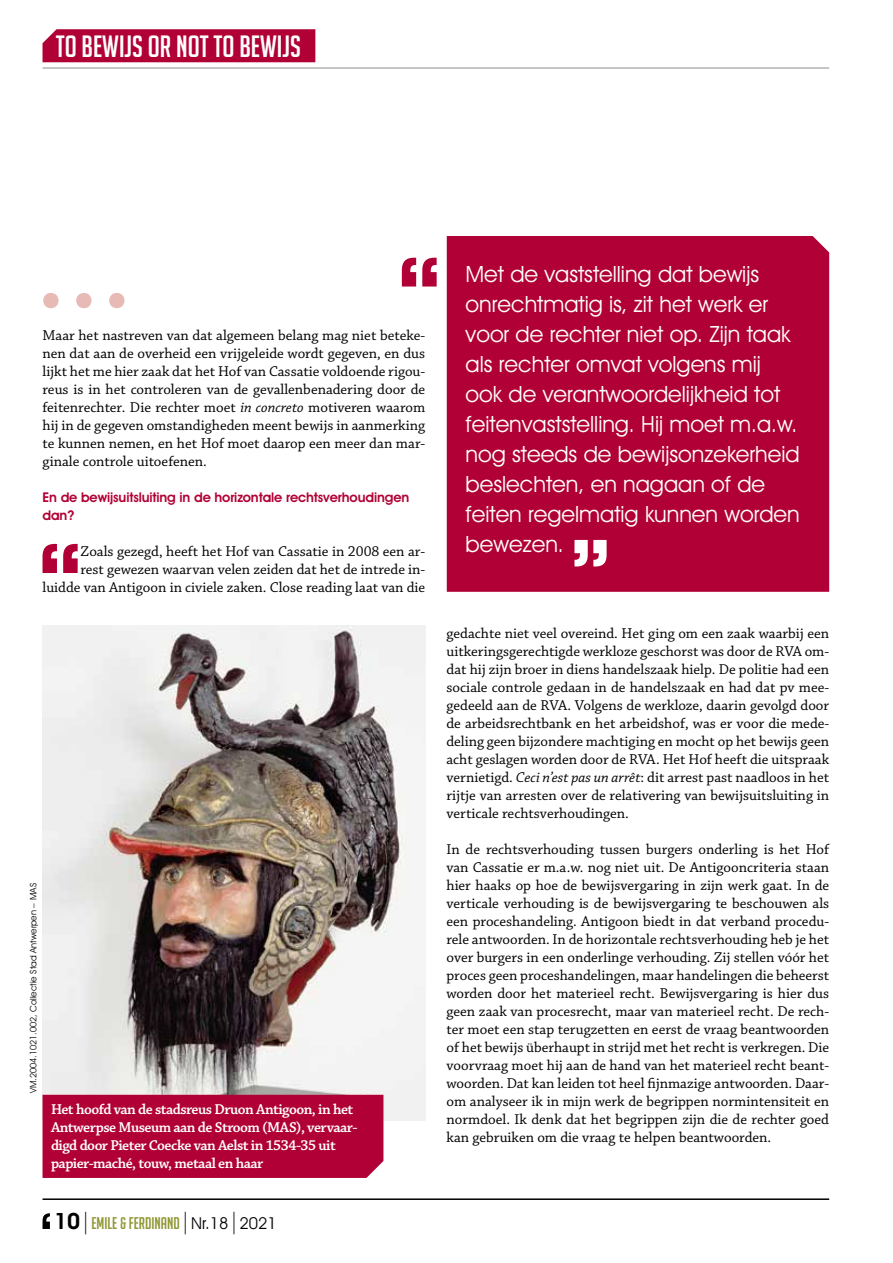
<style>
.page{position:relative;width:893px;height:1263px;background:#fff}
.page>*{position:absolute;margin:0;border:0;box-sizing:border-box;transform-origin:0 0}
.t1{font:131.85px "Century";color:#e8bab5}
.t2{font:700 88.65px "Avant Garde IT Cby BT";color:#b10035}
.t3{font:700 87.9px "Avant Garde IT Cby BT";color:#b10035}
.t4{font:700 81px "Avant Garde IT Cby BT";color:#fff}
.t5{font:30px "Big Noodle Titling";color:#fff}
.t6{font:22.5px/30px "Avant Garde IT Cby BT";color:#fff}
.t7{font:16.5px "Big Noodle Titling";color:#909735}
.t8{font:15px/18px "Chaparral Pro";color:#000;text-align:justify}
.t9{font:600 15px/18px "Chaparral Pro";letter-spacing:-.035em;color:#fff}
.t10{font:600 13.5px/18px "Avant Garde IT Cby BT";letter-spacing:-.01em;color:#b10035}
.t11{font:9px "Avant Garde IT Cby BT";color:#000}
.s1{font-style:italic}
.s2{font-family:"Avant Garde IT Cby BT";font-weight:600;font-size:22.5px;color:#000}
.s3{font-family:"Avant Garde IT Cby BT";font-weight:200;font-size:22.5px;color:#000}
.s4{font-family:"Avant Garde IT Cby BT";color:#000}
</style>
<div class="page">
<svg style="left:43px;top:1213px;width:7px;height:16px"></svg>
<hr style="left:43px;top:1198px;width:786px;height:2px;background:#000">
<hr style="left:43px;top:67px;width:786px;height:2px;background:#b1b3b4">
<div style="left:43px;top:29px;width:272px;height:33px;background:#b10035"></div>
<img style="left:43px;top:625px;width:382px;height:495px">
<div style="left:43px;top:1095px;width:340px;height:83px;background:#b10035"></div>
<div style="left:447px;top:236px;width:382px;height:356px;background:#b10035"></div>
<h3 class="t5" style="left:56px;top:30px;width:247px">TO BEWIJS OR NOT TO BEWIJS</h3>
<h3 class="t3" style="left:398px;top:237px;width:44px">“</h3>
<p class="t6" style="left:466px;top:259px;width:336px">Met de vaststelling dat bewijs onrechtmatig is, zit het werk er voor de rechter niet op. Zijn taak als rechter omvat volgens mij ook de verantwoordelijkheid tot feitenvaststelling. Hij moet m.a.w. nog steeds de bewijsonzekerheid beslechten, en nagaan of de feiten regelmatig kunnen worden bewezen.</p>
<h1 class="t1" style="left:36px;top:185px;width:100px">...</h1>
<p class="t8" style="left:43px;top:327px;width:384px">Maar het nastreven van dat algemeen belang mag niet beteke&shy;nen dat aan de overheid een vrijgeleide wordt gegeven, en dus lijkt het me hier zaak dat het Hof van Cassatie voldoende rigou&shy;reus is in het controleren van de gevallenbenadering door de feitenrechter. Die rechter moet <span class="s1">in concreto</span> motiveren waarom hij in de gegeven omstandigheden meent bewijs in aanmerking te kunnen nemen, en het Hof moet daarop een meer dan mar&shy;ginale controle uitoefenen.</p>
<p class="t10" style="left:43px;top:488px;width:368px">En de bewijsuitsluiting in de horizontale rechtsverhoudingen dan?</p>
<h2 class="t2" style="left:38px;top:523px;width:45px">“</h2>
<h3 class="t4" style="left:570px;top:519px;width:41px">”</h3>
<p class="t8" style="left:43px;top:543px;width:384px;text-align:right">Zoals gezegd, heeft het Hof van Cassatie in 2008 een ar-<br>rest gewezen waarvan velen zeiden dat het de intrede in&shy;luidde van Antigoon in civiele zaken. Close reading laat van die</p>
<p class="t11" style="left:28px;top:1093px;width:211px;rotate:-90deg">VM.2004.1021.002, Collectie Stad Antwerpen – MAS</p>
<p class="t9" style="left:51px;top:1101px;width:308px">Het hoofd van de stadsreus Druon Antigoon, in het Antwerpse Museum aan de Stroom (MAS), vervaar&shy;digd door Pieter Coecke van Aelst in 1534-35 uit papier-maché, touw, metaal en haar</p>
<p class="t7" style="left:54px;top:1214px;width:224px"><span class="s2">10</span><span class="s3">|</span>EMILE &amp; FERDINAND<span class="s3">|</span><span class="s4">Nr.18</span><span class="s3">|</span><span class="s4">2021</span></p>
<p class="t8" style="left:446px;top:625px;width:384px">gedachte niet veel overeind. Het ging om een zaak waarbij een uitkeringsgerechtigde werkloze geschorst was door de RVA om&shy;dat hij zijn broer in diens handelszaak hielp. De politie had een sociale controle gedaan in de handelszaak en had dat pv mee&shy;gedeeld aan de RVA. Volgens de werkloze, daarin gevolgd door de arbeidsrechtbank en het arbeidshof, was er voor die mede&shy;deling geen bijzondere machtiging en mocht op het bewijs geen acht geslagen worden door de RVA. Het Hof heeft die uitspraak vernietigd. <span class="s1">Ceci n’est pas un arrêt</span>: dit arrest past naadloos in het rijtje van arresten over de relativering van bewijsuitsluiting in verticale rechtsverhoudingen.</p>
<p class="t8" style="left:446px;top:841px;width:384px">In de rechtsverhouding tussen burgers onderling is het Hof van Cassatie er m.a.w. nog niet uit. De Antigooncriteria staan hier haaks op hoe de bewijsvergaring in zijn werk gaat. In de verticale verhouding is de bewijsvergaring te beschouwen als een proceshandeling. Antigoon biedt in dat verband procedu&shy;rele antwoorden. In de horizontale rechtsverhouding heb je het over burgers in een onderlinge verhouding. Zij stellen vóór het proces geen proceshandelingen, maar handelingen die beheerst worden door het materieel recht. Bewijsvergaring is hier dus geen zaak van procesrecht, maar van materieel recht. De rech&shy;ter moet een stap terugzetten en eerst de vraag beantwoorden of het bewijs überhaupt in strijd met het recht is verkregen. Die voorvraag moet hij aan de hand van het materieel recht beant&shy;woorden. Dat kan leiden tot heel fijnmazige antwoorden. Daar&shy;om analyseer ik in mijn werk de begrippen normintensiteit en normdoel. Ik denk dat het begrippen zijn die de rechter goed kan gebruiken om die vraag te helpen beantwoorden.</p>
</div>
